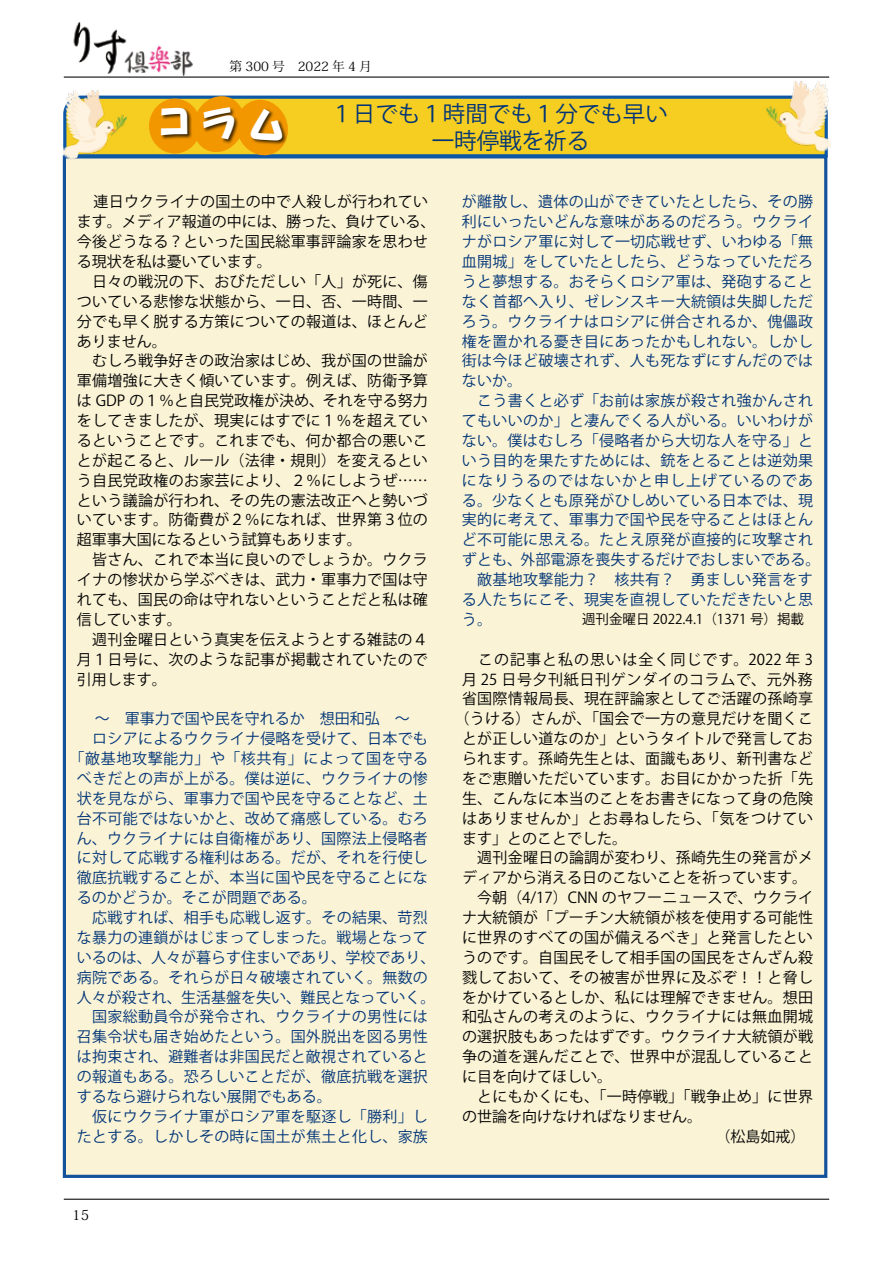
<style>
.page{position:relative;width:893px;height:1263px;background:#fff}
.page>*{position:absolute;margin:0;border:0;box-sizing:border-box;transform-origin:0 0}
.t1{font:36px "HGS Soei Kakupoptai";color:#fff}
.t2{font:22.5px "Koz Go Pro";color:#003477}
.t3{font:15px/20px "Koz Go Pro";letter-spacing:.02em;color:#000}
.t4{font:15px/20px "Koz Go Pro";letter-spacing:.02em;color:#003477}
.t5{font:15px "Koz Go Pro";color:#003477}
.t6{font:15px "Koz Go Pro";color:#000}
.t7{font:15px "Koz Go Pro";letter-spacing:.045em;color:#000}
.t8{font:15px "Koz Go Pro";letter-spacing:.07em;color:#000}
.t9{font:15px "Koz Go Pro";letter-spacing:.045em;color:#003477}
.t10{font:13.8px "Koz Min Pro";color:#000}
.t11{font:13.5px "Koz Go Pro";color:#000}
.t12{font:12.75px "Koz Min Pro";color:#000}
</style>
<div class="page">
<hr style="left:64px;top:77px;width:765px;height:1px;background:#000">
<img style="left:73px;top:22px;width:120px;height:53px">
<hr style="left:64px;top:1199px;width:765px;height:1px;background:#000">
<div style="left:63px;top:155px;width:764px;height:1023px;background:#faf3d6;border:3px solid #14529b"></div>
<img style="left:63px;top:90px;width:65px;height:71px">
<img style="left:792px;top:80px;width:38px;height:72px">
<svg style="left:65px;top:93px;width:761px;height:65px;background:#d8bb41"></svg>
<p class="t12" style="left:230px;top:57px;width:144px">第 300 号　2022 年 4 月</p>
<h1 class="t1" style="left:156px;top:103px;width:37px">コ</h1>
<h2 class="t2" style="left:330px;top:100px;width:361px">１日でも１時間でも１分でも早い　</h2>
<h2 class="t2" style="left:432px;top:127px;width:159px">一時停戦を祈る</h2>
<p class="t3" style="left:77px;top:192px;width:360px;text-indent:17px">連日ウクライナの国土の中で人殺しが行われています。メディア報道の中には、勝った、負けている、今後どうなる？といった国民総軍事評論家を思わせる現状を私は憂いています。<br>　日々の戦況の下、おびただしい「人」が死に、傷ついている悲惨な状態から、一日、否、一時間、一分でも早く脱する方策についての報道は、ほとんどありません。<br>　むしろ戦争好きの政治家はじめ、我が国の世論が軍備増強に大きく傾いています。例えば、防衛予算は GDP の１％と自民党政権が決め、それを守る努力をしてきましたが、現実にはすでに１％を超えているということです。これまでも、何か都合の悪いことが起こると、ルール（法律・規則）を変えるという自民党政権のお家芸により、２％にしようぜ......という議論が行われ、その先の憲法改正へと勢いづいています。防衛費が２％になれば、世界第３位の超軍事大国になるという試算もあります。<br>　皆さん、これで本当に良いのでしょうか。ウクライナの惨状から学ぶべきは、武力・軍事力で国は守れても、国民の命は守れないということだと私は確信しています。<br>　週刊金曜日という真実を伝えようとする雑誌の４月１日号に、次のような記事が掲載されていたので引用します。</p>
<p class="t4" style="left:395px;top:709px;width:16px">~</p>
<p class="t5" style="left:95px;top:709px;width:286px">～　軍事力で国や民を守れるか　想田和弘</p>
<p class="t4" style="left:77px;top:729px;width:352px">　ロシアによるウクライナ侵略を受けて、日本でも</p>
<p class="t9" style="left:69px;top:749px;width:360px">「敵基地攻撃能力」や「核共有」によって国を守る</p>
<p class="t4" style="left:77px;top:769px;width:353px">べきだとの声が上がる。僕は逆に、ウクライナの惨</p>
<p class="t4" style="left:77px;top:789px;width:353px">状を見ながら、軍事力で国や民を守ることなど、土</p>
<p class="t4" style="left:77px;top:808px;width:353px">台不可能ではないかと、改めて痛感している。むろ</p>
<p class="t4" style="left:77px;top:828px;width:353px">ん、ウクライナには自衛権があり、国際法上侵略者</p>
<p class="t4" style="left:77px;top:848px;width:352px">に対して応戦する権利はある。だが、それを行使し</p>
<p class="t4" style="left:77px;top:868px;width:352px">徹底抗戦することが、本当に国や民を守ることにな</p>
<p class="t5" style="left:77px;top:888px;width:241px">るのかどうか。そこが問題である。</p>
<p class="t4" style="left:77px;top:908px;width:352px">　応戦すれば、相手も応戦し返す。その結果、苛烈</p>
<p class="t4" style="left:77px;top:928px;width:352px">な暴力の連鎖がはじまってしまった。戦場となって</p>
<p class="t5" style="left:77px;top:947px;width:360px">いるのは、人々が暮らす住まいであり、学校であり、</p>
<p class="t4" style="left:77px;top:967px;width:353px">病院である。それらが日々破壊されていく。無数の</p>
<p class="t5" style="left:77px;top:987px;width:360px">人々が殺され、生活基盤を失い、難民となっていく。</p>
<p class="t4" style="left:77px;top:1007px;width:352px">　国家総動員令が発令され、ウクライナの男性には</p>
<p class="t4" style="left:77px;top:1027px;width:352px">召集令状も届き始めたという。国外脱出を図る男性</p>
<p class="t4" style="left:77px;top:1047px;width:352px">は拘束され、避難者は非国民だと敵視されていると</p>
<p class="t4" style="left:77px;top:1067px;width:353px">の報道もある。恐ろしいことだが、徹底抗戦を選択</p>
<p class="t5" style="left:77px;top:1087px;width:256px">するなら避けられない展開でもある。</p>
<p class="t4" style="left:77px;top:1107px;width:352px">　仮にウクライナ軍がロシア軍を駆逐し「勝利」し</p>
<p class="t4" style="left:77px;top:1126px;width:353px">たとする。しかしその時に国土が焦土と化し、家族</p>
<p class="t10" style="left:72px;top:1205px;width:18px">15</p>
<p class="t4" style="left:462px;top:192px;width:360px">が離散し、遺体の山ができていたとしたら、その勝利にいったいどんな意味があるのだろう。ウクライナがロシア軍に対して一切応戦せず、いわゆる「無血開城」をしていたとしたら、どうなっていただろうと夢想する。おそらくロシア軍は、発砲することなく首都へ入り、ゼレンスキー大統領は失脚しただろう。ウクライナはロシアに併合されるか、傀儡政権を置かれる憂き目にあったかもしれない。しかし街は今ほど破壊されず、人も死なずにすんだのではないか。<br>　こう書くと必ず「お前は家族が殺され強かんされてもいいのか」と凄んでくる人がいる。いいわけがない。僕はむしろ「侵略者から大切な人を守る」という目的を果たすためには、銃をとることは逆効果になりうるのではないかと申し上げているのである。少なくとも原発がひしめいている日本では、現実的に考えて、軍事力で国や民を守ることはほとんど不可能に思える。たとえ原発が直接的に攻撃されずとも、外部電源を喪失するだけでおしまいである。　敵基地攻撃能力？　核共有？　勇ましい発言をする人たちにこそ、現実を直視していただきたいと思</p>
<p class="t11" style="left:582px;top:611px;width:224px">週刊金曜日 2022.4.1（1371 号）掲載</p>
<p class="t8" style="left:462px;top:649px;width:352px">　この記事と私の思いは全く同じです。2022 年 3</p>
<p class="t7" style="left:462px;top:669px;width:352px">月 25 日号夕刊紙日刊ゲンダイのコラムで、元外務</p>
<p class="t3" style="left:462px;top:689px;width:352px">省国際情報局長、現在評論家としてご活躍の孫崎享</p>
<p class="t3" style="left:454px;top:709px;width:360px">（うける）さんが、「国会で一方の意見だけを聞くこ</p>
<p class="t3" style="left:462px;top:729px;width:352px">とが正しい道なのか」というタイトルで発言してお</p>
<p class="t3" style="left:462px;top:749px;width:352px">られます。孫崎先生とは、面識もあり、新刊書など</p>
<p class="t3" style="left:462px;top:769px;width:353px">をご恵贈いただいています。お目にかかった折「先</p>
<p class="t3" style="left:462px;top:789px;width:352px">生、こんなに本当のことをお書きになって身の危険</p>
<p class="t7" style="left:462px;top:808px;width:353px">はありませんか」とお尋ねしたら、「気をつけてい</p>
<p class="t6" style="left:462px;top:828px;width:166px">ます」とのことでした。</p>
<p class="t3" style="left:462px;top:848px;width:352px">　週刊金曜日の論調が変わり、孫崎先生の発言がメ</p>
<p class="t6" style="left:462px;top:868px;width:346px">ディアから消える日のこないことを祈っています。</p>
<p class="t3" style="left:462px;top:888px;width:353px">　今朝（4/17）CNN のヤフーニュースで、ウクライ</p>
<p class="t3" style="left:462px;top:908px;width:352px">ナ大統領が「プーチン大統領が核を使用する可能性</p>
<p class="t3" style="left:462px;top:928px;width:352px">に世界のすべての国が備えるべき」と発言したとい</p>
<p class="t3" style="left:462px;top:948px;width:352px">うのです。自国民そして相手国の国民をさんざん殺</p>
<p class="t3" style="left:462px;top:967px;width:352px">戮しておいて、その被害が世界に及ぶぞ！！と脅し</p>
<p class="t3" style="left:462px;top:987px;width:353px">をかけているとしか、私には理解できません。想田</p>
<p class="t3" style="left:462px;top:1007px;width:352px">和弘さんの考えのように、ウクライナには無血開城</p>
<p class="t3" style="left:462px;top:1027px;width:352px">の選択肢もあったはずです。ウクライナ大統領が戦</p>
<p class="t3" style="left:462px;top:1047px;width:352px">争の道を選んだことで、世界中が混乱していること</p>
<p class="t6" style="left:462px;top:1067px;width:151px">に目を向けてほしい。</p>
<p class="t3" style="left:462px;top:1087px;width:353px">　とにもかくにも、「一時停戦」「戦争止め」に世界</p>
<p class="t6" style="left:462px;top:1106px;width:241px">の世論を向けなければなりません。</p>
<p class="t3" style="left:708px;top:1126px;width:99px">　（松島如戒(</p>
</div>
